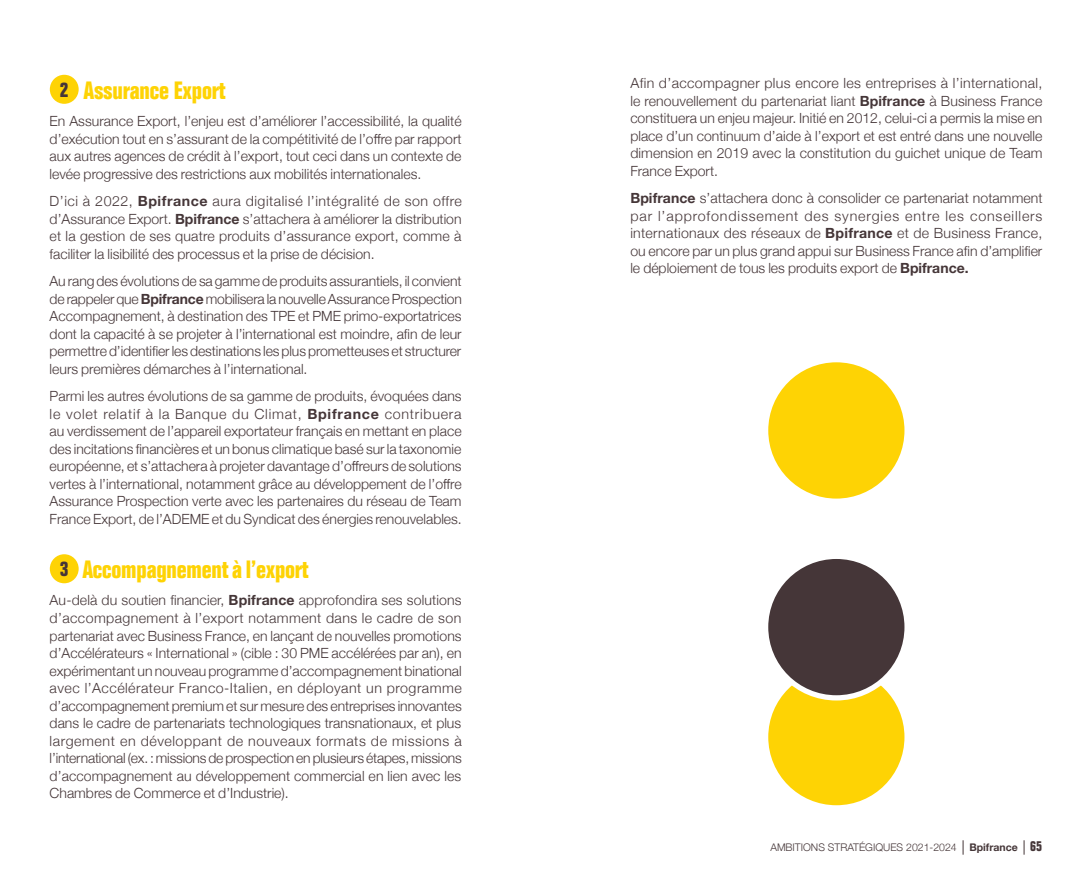
<style>
.page{position:relative;width:1092px;height:879px;background:#fff}
.page>*{position:absolute;margin:0;border:0;box-sizing:border-box;transform-origin:0 0}
.t1{font:700 condensed 24.5px "Folio";letter-spacing:-.01em;color:#fed304}
.t2{font:300 14px/17.5px "Helvetica Neue";color:#453638;text-align:justify}
.t3{font:300 10.5px "Helvetica Neue";color:#453638}
.s1{font-size:20.47px;color:#453638}
.s2{font-weight:700}
.s3{font-family:"Folio";font-weight:700;font-stretch:condensed;font-size:14px}
</style>
<div class="page">
<div style="left:765px;top:666px;width:142px;height:141px;background:#fed304;border-radius:50%"></div>
<div style="left:763px;top:663px;width:146px;height:147px;border:5px solid #fff;border-radius:50%"></div>
<div style="left:765px;top:556px;width:142px;height:141px;background:#453638;border-radius:50%"></div>
<div style="left:763px;top:553px;width:146px;height:147px;border:5px solid #fff;border-radius:50%"></div>
<div style="left:765px;top:359px;width:142px;height:142px;background:#fed304;border-radius:50%"></div>
<div style="left:763px;top:357px;width:146px;height:146px;border:5px solid #fff;border-radius:50%"></div>
<div style="left:50px;top:75px;width:29px;height:29px;background:#fed304;border-radius:50%"></div>
<div style="left:50px;top:554px;width:29px;height:29px;background:#fed304;border-radius:50%"></div>
<svg style="left:962px;top:840px;width:1px;height:14px"></svg>
<svg style="left:1023px;top:840px;width:1px;height:14px"></svg>
<h1 class="t1" style="left:60px;top:76px;width:167px"><span class="s1">2</span> Assurance Export</h1>
<p class="t2" style="left:50px;top:111px;width:413px">En Assurance Export, l’enjeu est d’améliorer l’accessibilité, la qualité d’exécution tout en s’assurant de la compétitivité de l’offre par rapport aux autres agences de crédit à l’export, tout ceci dans un contexte de levée progressive des restrictions aux mobilités internationales.</p>
<p class="t2" style="left:50px;top:191px;width:414px">D’ici à 2022, <span class="s2">Bpifrance</span> aura digitalisé l’intégralité de son offre d’Assurance Export. <span class="s2">Bpifrance</span> s’attachera à améliorer la distribution et la gestion de ses quatre produits d’assurance export, comme à faciliter la lisibilité des processus et la prise de décision.</p>
<p class="t2" style="left:50px;top:271px;width:413px">Au rang des évolutions de sa gamme de produits assurantiels, il convient de rappeler que <span class="s2">Bpifrance</span> mobilisera la nouvelle Assurance Prospection Accompagnement, à destination des TPE et PME primo-exportatrices dont la capacité à se projeter à l’international est moindre, afin de leur permettre d’identifier les destinations les plus prometteuses et structurer leurs premières démarches à l’international.</p>
<p class="t2" style="left:50px;top:386px;width:413px">Parmi les autres évolutions de sa gamme de produits, évoquées dans le volet relatif à la Banque du Climat, <span class="s2">Bpifrance</span> contribuera au verdissement de l’appareil exportateur français en mettant en place des incitations financières et un bonus climatique basé sur la taxonomie européenne, et s’attachera à projeter davantage d’offreurs de solutions vertes à l’international, notamment grâce au développement de l’offre Assurance Prospection verte avec les partenaires du réseau de Team France Export, de l’ADEME et du Syndicat des énergies renouvelables.</p>
<h1 class="t1" style="left:60px;top:555px;width:250px"><span class="s1">3</span> Accompagnement à l’export</h1>
<p class="t2" style="left:50px;top:590px;width:413px">Au-delà du soutien financier, <span class="s2">Bpifrance</span> approfondira ses solutions d’accompagnement à l’export notamment dans le cadre de son partenariat avec Business France, en lançant de nouvelles promotions d’Accélérateurs « International » (cible : 30 PME accélérées par an), en expérimentant un nouveau programme d’accompagnement binational avec l’Accélérateur Franco-Italien, en déployant un programme d’accompagnement premium et sur mesure des entreprises innovantes dans le cadre de partenariats technologiques transnationaux, et plus largement en développant de nouveaux formats de missions à l’international (ex. : missions de prospection en plusieurs étapes, missions d’accompagnement au développement commercial en lien avec les Chambres de Commerce et d’Industrie).</p>
<p class="t2" style="left:630px;top:73px;width:413px">Afin d’accompagner plus encore les entreprises à l’international, le renouvellement du partenariat liant <span class="s2">Bpifrance</span> à Business France constituera un enjeu majeur. Initié en 2012, celui-ci a permis la mise en place d’un continuum d’aide à l’export et est entré dans une nouvelle dimension en 2019 avec la constitution du guichet unique de Team France Export.</p>
<p class="t2" style="left:630px;top:188px;width:413px"><span class="s2">Bpifrance</span> s’attachera donc à consolider ce partenariat notamment par l’approfondissement des synergies entre les conseillers internationaux des réseaux de <span class="s2">Bpifrance</span> et de Business France, ou encore par un plus grand appui sur Business France afin d’amplifier le déploiement de tous les produits export de <span class="s2">Bpifrance.</span></p>
<p class="t3" style="left:770px;top:838px;width:273px">AMBITIONS STRATÉGIQUES 2021-2024 <span class="s2">Bpifrance</span> <span class="s3">65</span></p>
</div>
